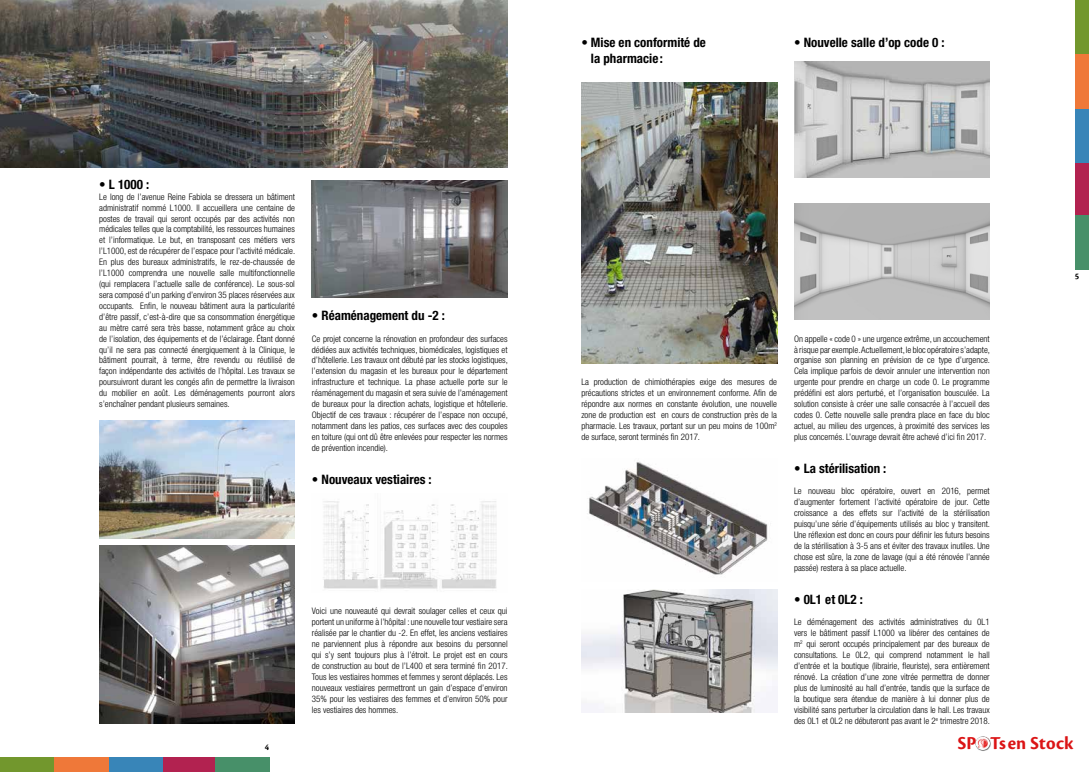
<style>
.page{position:relative;width:1089px;height:772px;background:#fff}
.page>*{position:absolute;margin:0;border:0;box-sizing:border-box;transform-origin:0 0}
.t1{font:18.9px "Cronos Pro Bold Subh";letter-spacing:.01em;color:#db1415}
.t2{font:700 condensed 13px/15.6px "Helvetica Neue LT Std";color:#000}
.t3{font:300 condensed 9px/10.9px "Helvetica Neue LT Std";color:#000;text-align:justify}
.t4{font:9px "Cronos Pro Bold Subh";color:#000}
</style>
<div class="page">
<img style="left:99px;top:420px;width:196px;height:117px">
<img style="left:99px;top:545px;width:196px;height:178px">
<img style="left:312px;top:180px;width:195px;height:118px">
<img style="left:323px;top:501px;width:174px;height:88px">
<img style="left:581px;top:82px;width:196px;height:281px">
<img style="left:587px;top:461px;width:181px;height:114px">
<img style="left:581px;top:589px;width:196px;height:123px">
<img style="left:794px;top:61px;width:195px;height:117px">
<img style="left:794px;top:203px;width:195px;height:116px">
<img style="left:0;top:0;width:507px;height:167px">
<div style="left:161px;top:757px;width:54px;height:14px;background:#b22250"></div>
<div style="left:215px;top:757px;width:54px;height:14px;background:#479069"></div>
<div style="left:108px;top:757px;width:54px;height:14px;background:#3885b8"></div>
<div style="left:54px;top:757px;width:54px;height:14px;background:#ef7839"></div>
<div style="left:0;top:757px;width:54px;height:14px;background:#72972d"></div>
<div style="left:1074px;top:161px;width:14px;height:54px;background:#b22250"></div>
<div style="left:1074px;top:215px;width:14px;height:54px;background:#479069"></div>
<div style="left:1074px;top:108px;width:14px;height:54px;background:#3885b8"></div>
<div style="left:1074px;top:54px;width:14px;height:54px;background:#ef7839"></div>
<div style="left:1074px;top:0;width:14px;height:54px;background:#72972d"></div>
<div style="left:975px;top:735px;width:16px;height:16px;background:#000;opacity:.55"></div>
<img style="left:975px;top:735px;width:15px;height:15px;border-radius:7px">
<h2 class="t2" style="left:99px;top:176px;width:51px">• L 1000 :</h2>
<p class="t3" style="left:99px;top:191px;width:197px">Le long de l’avenue Reine Fabiola se dressera un bâtiment administratif nommé L1000. Il accueillera une centaine de postes de travail qui seront occupés par des activités non médicales telles que la comptabilité, les ressources humaines et l’informatique. Le but, en transposant ces métiers vers l’L1000, est de récupérer de l’espace pour l’activité médicale.<br>En plus des bureaux administratifs, le rez-de-chaussée de l’L1000 comprendra une nouvelle salle multifonctionnelle (qui remplacera l’actuelle salle de conférence). Le sous-sol sera composé d’un parking d’environ 35 places réservées aux occupants. Enfin, le nouveau bâtiment aura la particularité d’être passif, c’est-à-dire que sa consommation énergétique au mètre carré sera très basse, notamment grâce au choix de l’isolation, des équipements et de l’éclairage. Étant donné qu’il ne sera pas connecté énergiquement à la Clinique, le bâtiment pourrait, à terme, être revendu ou réutilisé de façon indépendante des activités de l’hôpital. Les travaux se poursuivront durant les congés afin de permettre la livraison du mobilier en août. Les déménagements pourront alors s’enchaîner pendant plusieurs semaines.</p>
<h2 class="t2" style="left:312px;top:307px;width:135px">• Réaménagement du -2 :</h2>
<p class="t3" style="left:312px;top:332px;width:197px">Ce projet concerne la rénovation en profondeur des surfaces dédiées aux activités techniques, biomédicales, logistiques et d’hôtellerie. Les travaux ont débuté par les stocks logistiques, l’extension du magasin et les bureaux pour le département infrastructure et technique. La phase actuelle porte sur le réaménagement du magasin et sera suivie de l’aménagement de bureaux pour la direction achats, logistique et hôtellerie.<br>Objectif de ces travaux : récupérer de l’espace non occupé, notamment dans les patios, ces surfaces avec des coupoles en toiture (qui ont dû être enlevées pour respecter les normes de prévention incendie).</p>
<h2 class="t2" style="left:312px;top:470px;width:121px">• Nouveaux vestiaires :</h2>
<p class="t4" style="left:265px;top:741px;width:6px">4</p>
<p class="t3" style="left:312px;top:605px;width:197px">Voici une nouveauté qui devrait soulager celles et ceux qui portent un uniforme à l’hôpital : une nouvelle tour vestiaire sera réalisée par le chantier du -2. En effet, les anciens vestiaires ne parviennent plus à répondre aux besoins du personnel qui s’y sent toujours plus à l’étroit. Le projet est en cours de construction au bout de l’L400 et sera terminé fin 2017.<br>Tous les vestiaires hommes et femmes y seront déplacés. Les nouveaux vestiaires permettront un gain d’espace d’environ 35% pour les vestiaires des femmes et d’environ 50% pour les vestiaires des hommes.</p>
<h2 class="t2" style="left:591px;top:34px;width:116px;text-indent:-10px">• Mise en conformité de la pharmacie :</h2>
<h2 class="t2" style="left:794px;top:34px;width:152px">• Nouvelle salle d’op code 0 :</h2>
<p class="t4" style="left:1074px;top:270px;width:6px">5</p>
<p class="t3" style="left:581px;top:376px;width:197px">La production de chimiothérapies exige des mesures de précautions strictes et un environnement conforme. Afin de répondre aux normes en constante évolution, une nouvelle zone de production est en cours de construction près de la pharmacie. Les travaux, portant sur un peu moins de 100m<sup>2 </sup>de surface, seront terminés fin 2017.</p>
<p class="t3" style="left:794px;top:332px;width:197px">On appelle « code 0 » une urgence extrême, un accouchement à risque par exemple. Actuellement, le bloc opératoire s’adapte, organise son planning en prévision de ce type d’urgence.<br>Cela implique parfois de devoir annuler une intervention non urgente pour prendre en charge un code 0. Le programme prédéfini est alors perturbé, et l’organisation bousculée. La solution consiste à créer une salle consacrée à l’accueil des codes 0. Cette nouvelle salle prendra place en face du bloc actuel, au milieu des urgences, à proximité des services les plus concernés. L’ouvrage devrait être achevé d’ici fin 2017.</p>
<h2 class="t2" style="left:794px;top:459px;width:94px">• La stérilisation :</h2>
<p class="t3" style="left:794px;top:485px;width:197px">Le nouveau bloc opératoire, ouvert en 2016, permet d’augmenter fortement l’activité opératoire de jour. Cette croissance a des effets sur l’activité de la stérilisation puisqu’une série d’équipements utilisés au bloc y transitent.<br>Une réflexion est donc en cours pour définir les futurs besoins de la stérilisation à 3-5 ans et éviter des travaux inutiles. Une chose est sûre, la zone de lavage (qui a été rénovée l’année passée) restera à sa place actuelle.</p>
<h2 class="t2" style="left:794px;top:590px;width:70px">• 0L1 et 0L2 :</h2>
<p class="t3" style="left:794px;top:616px;width:197px">Le déménagement des activités administratives du 0L1 vers le bâtiment passif L1000 va libérer des centaines de m<sup>2</sup> qui seront occupés principalement par des bureaux de consultations. Le 0L2, qui comprend notamment le hall d’entrée et la boutique (librairie, fleuriste), sera entièrement rénové. La création d’une zone vitrée permettra de donner plus de luminosité au hall d’entrée, tandis que la surface de la boutique sera étendue de manière à lui donner plus de visibilité sans perturber la circulation dans le hall. Les travaux des 0L1 et 0L2 ne débuteront pas avant le 2<sup>e</sup> trimestre 2018.</p>
<h1 class="t1" style="left:957px;top:732px;width:117px">SPOTsen Stock</h1>
</div>
